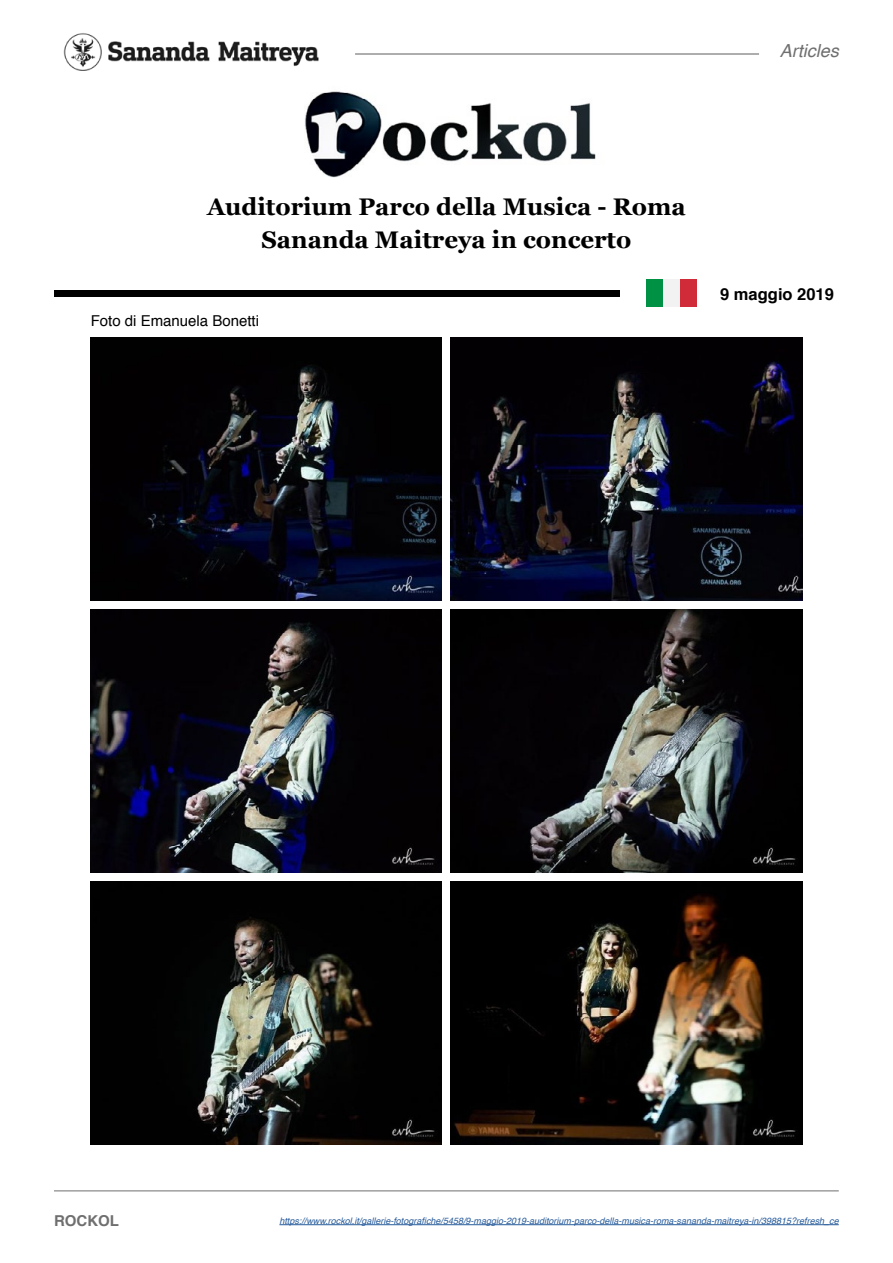
<style>
.page{position:relative;width:893px;height:1263px;background:#fff}
.page>*{position:absolute;margin:0;border:0;box-sizing:border-box;transform-origin:0 0}
.t1{font:700 24px/33px "Georgia";color:#000;text-align:center}
.t2{font:italic 18px "Helvetica";color:#706f6f}
.t3{font:700 16.5px "Helvetica";color:#000}
.t4{font:15px "Helvetica";color:#000}
.t5{font:700 15px "Helvetica";color:#706f6f}
.t6{font:italic 9px "Helvetica";color:#275b9b}
</style>
<div class="page">
<div style="left:54px;top:290px;width:566px;height:7px;background:#000"></div>
<img style="left:63px;top:33px;width:256px;height:38px">
<hr style="left:355px;top:53px;width:404px;height:2px;background:#706f6f">
<hr style="left:54px;top:1190px;width:785px;height:1px;background:#706f6f">
<div style="left:646px;top:279px;width:17px;height:28px;background:#009145"></div>
<div style="left:663px;top:279px;width:17px;height:28px;background:#f2f2f2"></div>
<div style="left:680px;top:279px;width:17px;height:28px;background:#cf2b38"></div>
<img style="left:305px;top:91px;width:291px;height:87px">
<hr style="left:279px;top:1224px;width:560px;height:1px;background:#275b9b">
<img style="left:91px;top:337px;width:351px;height:264px">
<img style="left:91px;top:609px;width:351px;height:264px">
<img style="left:91px;top:881px;width:351px;height:263px">
<img style="left:451px;top:337px;width:351px;height:264px">
<img style="left:451px;top:609px;width:351px;height:264px">
<img style="left:451px;top:881px;width:351px;height:263px">
<h2 class="t2" style="left:780px;top:36px;width:61px">Articles</h2>
<h1 class="t1" style="left:207px;top:188px;width:480px">Auditorium Parco della Musica - Roma<br>Sananda Maitreya in concerto</h1>
<h3 class="t4" style="left:91px;top:309px;width:170px">Foto di Emanuela Bonetti</h3>
<h3 class="t3" style="left:720px;top:281px;width:115px">9 maggio 2019</h3>
<h3 class="t5" style="left:54px;top:1209px;width:66px">ROCKOL</h3>
<p class="t6" style="left:279px;top:1214px;width:561px">https://www.rockol.it/gallerie-fotografiche/5458/9-maggio-2019-auditorium-parco-della-musica-roma-sananda-maitreya-in/398815?refresh_ce</p>
</div>
